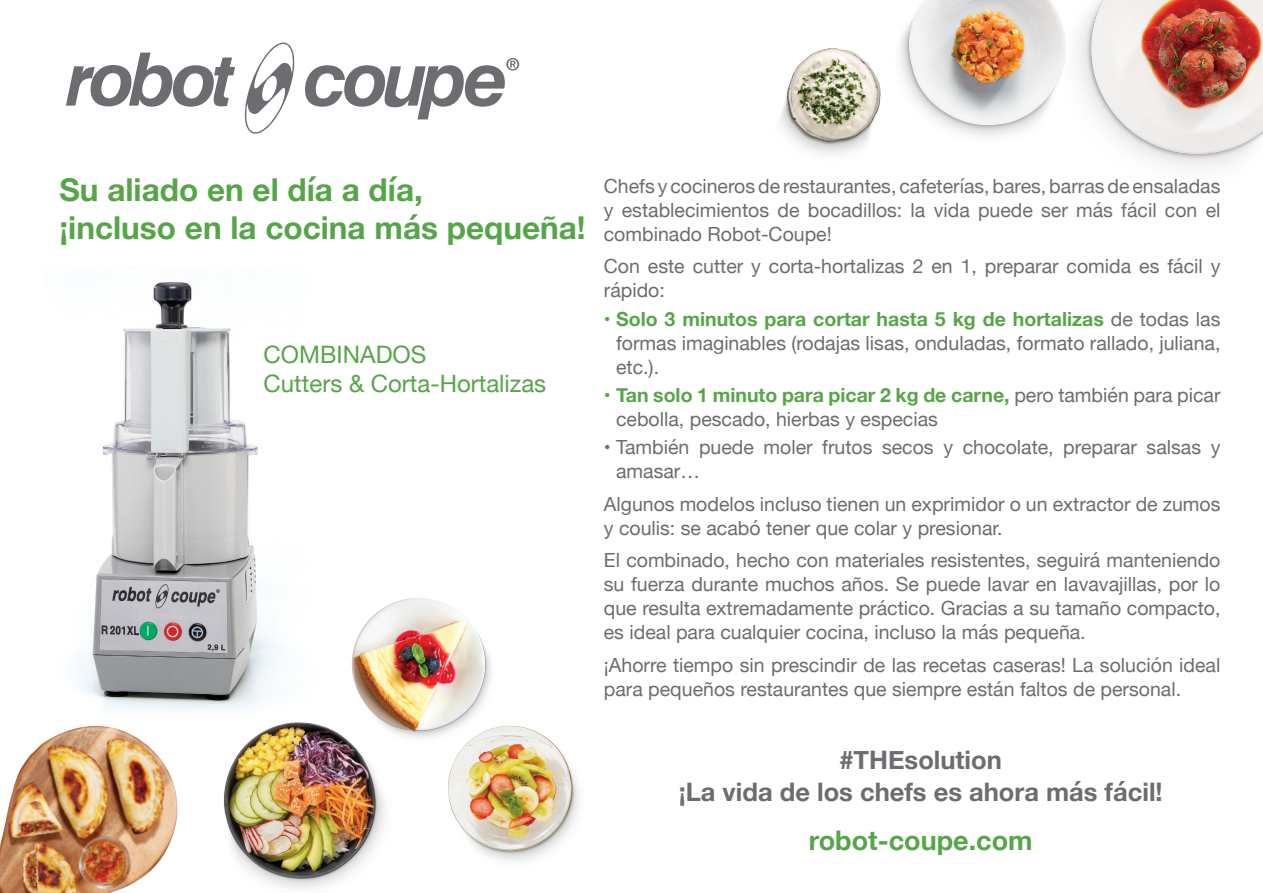
<style>
.page{position:relative;width:1263px;height:893px;background:#fff}
.page>*{position:absolute;margin:0;border:0;box-sizing:border-box;transform-origin:0 0}
.t1{font:700 31.5px/37.8px "Helvetica Neue";color:#57a549}
.t2{font:700 27px "Helvetica Neue";color:#57a549}
.t3{font:700 25.5px/31.5px "Helvetica Neue";color:#6c6d70;text-align:center}
.t4{font:24px/28.8px "Helvetica Neue";color:#57a549}
.t5{font:19.5px/24px "Helvetica Neue";color:#6c6d70}
.s1{font-weight:700;color:#57a549}
.s2{color:#57a549}
</style>
<div class="page">
<img style="left:77px;top:281px;width:203px;height:429px">
<svg style="left:66px;top:53px;width:169px;height:54px"></svg>
<svg style="left:245px;top:42px;width:49px;height:92px"></svg>
<svg style="left:305px;top:58px;width:214px;height:61px"></svg>
<img style="left:1138px;top:0;width:125px;height:168px">
<img style="left:911px;top:0;width:227px;height:151px">
<img style="left:780px;top:22px;width:135px;height:132px">
<img style="left:0;top:726px;width:151px;height:167px">
<img style="left:151px;top:678px;width:234px;height:211px">
<img style="left:448px;top:725px;width:131px;height:136px">
<img style="left:324px;top:598px;width:190px;height:159px">
<h1 class="t1" style="left:60px;top:171px;width:528px">Su aliado en el día a día,<br>¡incluso en la cocina más pequeña!</h1>
<p class="t4" style="left:264px;top:341px;width:284px">COMBINADOS<br>Cutters &amp; Corta-Hortalizas</p>
<p class="t5" style="left:604px;top:175px;width:618px;text-align:justify">Chefs y cocineros de restaurantes, cafeterías, bares, barras de ensaladas y establecimientos de bocadillos: la vida puede ser más fácil con el combinado Robot-Coupe!</p>
<p class="t5" style="left:604px;top:256px;width:618px">Con este cutter y corta-hortalizas 2 en 1, preparar comida es fácil y rápido:</p>
<p class="t5" style="left:616px;top:308px;width:606px;text-align:justify;text-indent:-12px"><span class="s1">• Solo 3 minutos para cortar hasta 5 kg de hortalizas</span> de todas las formas imaginables (rodajas lisas, onduladas, formato rallado, juliana, etc.).</p>
<p class="t5" style="left:616px;top:384px;width:606px;text-indent:-12px"><span class="s2">•</span> <span class="s1">Tan solo 1 minuto para picar 2 kg de carne,</span> pero también para picar cebolla, pescado, hierbas y especias</p>
<p class="t5" style="left:616px;top:436px;width:606px;text-indent:-12px">• También puede moler frutos secos y chocolate, preparar salsas y amasar…</p>
<p class="t5" style="left:604px;top:493px;width:618px">Algunos modelos incluso tienen un exprimidor o un extractor de zumos y coulis: se acabó tener que colar y presionar.</p>
<p class="t5" style="left:604px;top:549px;width:618px;text-align:justify">El combinado, hecho con materiales resistentes, seguirá manteniendo su fuerza durante muchos años. Se puede lavar en lavavajillas, por lo que resulta extremadamente práctico. Gracias a su tamaño compacto, es ideal para cualquier cocina, incluso la más pequeña.</p>
<p class="t5" style="left:604px;top:654px;width:618px">¡Ahorre tiempo sin prescindir de las recetas caseras! La solución ideal para pequeños restaurantes que siempre están faltos de personal.</p>
<h3 class="t3" style="left:679px;top:745px;width:485px">#THEsolution<br>¡La vida de los chefs es ahora más fácil!</h3>
<h2 class="t2" style="left:809px;top:819px;width:225px">robot-coupe.com</h2>
</div>
